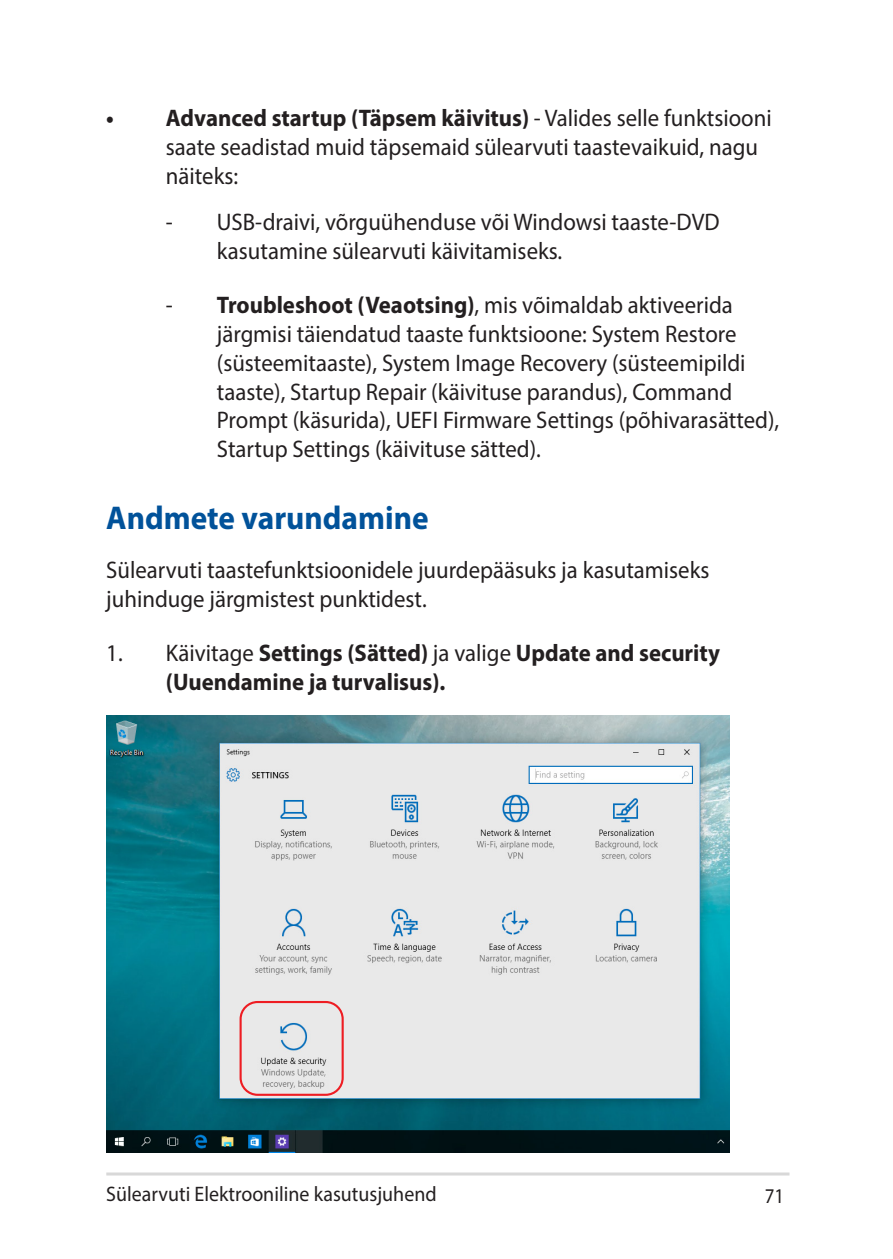
<style>
.page{position:relative;width:893px;height:1259px;background:#fff}
.page>*{position:absolute;margin:0;border:0;box-sizing:border-box;transform-origin:0 0}
.t1{font:700 33px "Myriad Pro";color:#01529a;scale:.95 1}
.t2{font:24px/28.8px "Myriad Pro";color:#231f20;scale:.95 1}
.t3{font:700 24px/28.8px "Myriad Pro";color:#231f20;scale:.95 1}
.t4{font:21px "Myriad Pro";color:#231f20;scale:.95 1}
.t5{font:21px "Myriad Pro";color:#231f20;scale:.9 1}
.s1{font-weight:700}
.s2{font-weight:400}
</style>
<div class="page">
<hr style="left:106px;top:1172px;width:683px;height:3px;background:#d8d8d8">
<img style="left:106px;top:715px;width:624px;height:437px">
<div style="left:240px;top:1001px;width:104px;height:95px;border:2px solid #ee1d23;border-radius:17px"></div>
<p class="t2" style="left:166px;top:104px;width:639px;text-indent:-60px"><span class="s1">• Advanced startup (Täpsem käivitus)</span> - Valides selle funktsiooni saate seadistad muid täpsemaid sülearvuti taastevaikuid, nagu näiteks:</p>
<p class="t2" style="left:217px;top:207px;width:531px;text-indent:-51px">- USB-draivi, võrguühenduse või Windowsi taaste-DVD kasutamine sülearvuti käivitamiseks.</p>
<p class="t2" style="left:217px;top:290px;width:594px;text-indent:-51px">- <span class="s1">Troubleshoot (Veaotsing)</span>, mis võimaldab aktiveerida järgmisi täiendatud taaste funktsioone: System Restore (süsteemitaaste), System Image Recovery (süsteemipildi taaste), Startup Repair (käivituse parandus), Command Prompt (käsurida), UEFI Firmware Settings (põhivarasätted), Startup Settings (käivituse sätted).</p>
<h1 class="t1" style="left:106px;top:496px;width:341px">Andmete varundamine</h1>
<p class="t2" style="left:106px;top:555px;width:636px">Sülearvuti taastefunktsioonidele juurdepääsuks ja kasutamiseks juhinduge järgmistest punktidest.</p>
<p class="t3" style="left:166px;top:637px;width:585px;text-indent:-60px"><span class="s2">1. Käivitage</span> Settings (Sätted) <span class="s2">ja valige</span> Update and security (Uuendamine ja turvalisus).</p>
<p class="t4" style="left:106px;top:1180px;width:349px">Sülearvuti Elektrooniline kasutusjuhend</p>
<p class="t5" style="left:765px;top:1182px;width:23px">71</p>
</div>
